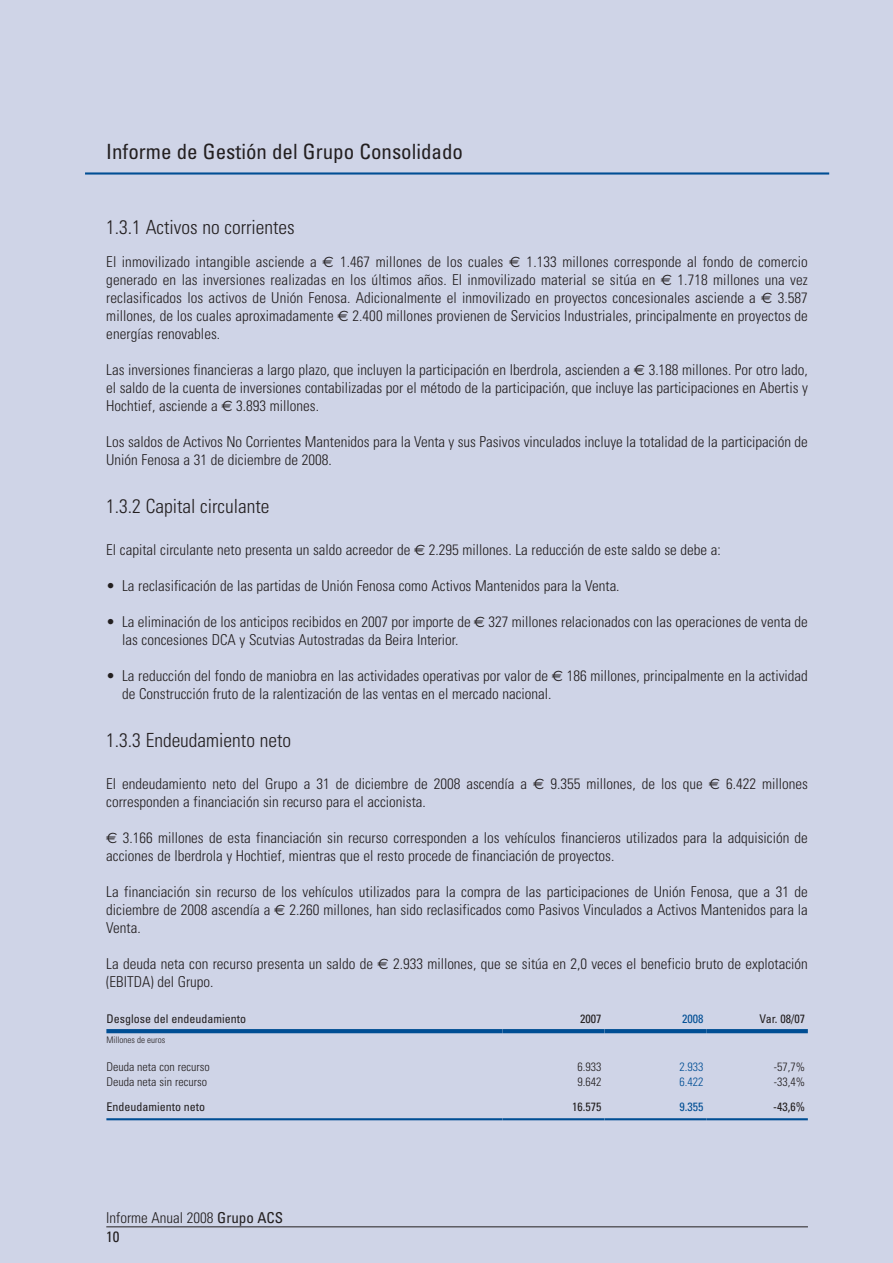
<style>
.page{position:relative;width:893px;height:1263px;background:#cfd4e7}
.page>*{position:absolute;margin:0;border:0;box-sizing:border-box;transform-origin:0 0}
.t1{font:condensed 21px "Univers";color:#231f20}
.t2{font:300 condensed 19.5px "Univers";color:#231f20}
.t3{font:300 condensed 15px/18px "Univers";color:#231f20}
.t4{font:condensed 15px "Univers";color:#231f20}
.t5{font:condensed 12px "Univers";color:#231f20}
.t6{font:300 condensed 12px "Univers";color:#231f20}
.t7{font:300 condensed 12px "Univers";color:#004e94}
.t8{font:condensed 12px "Univers";color:#004e94}
.t9{font:300 condensed 9px "Univers";color:#231f20}
.s1{font-family:"Euro Sans";font-weight:400;font-stretch:normal}
.s2{font-weight:400}
</style>
<div class="page">
<svg style="left:106px;top:1029px;width:397px;height:4px;background:#035095"></svg>
<svg style="left:503px;top:1029px;width:101px;height:4px"></svg>
<svg style="left:604px;top:1029px;width:102px;height:4px"></svg>
<svg style="left:706px;top:1029px;width:102px;height:4px"></svg>
<hr style="left:106px;top:1118px;width:397px;height:2px;background:#004e94">
<hr style="left:503px;top:1118px;width:101px;height:2px;background:#004e94">
<hr style="left:604px;top:1118px;width:102px;height:2px;background:#004e94">
<hr style="left:706px;top:1118px;width:102px;height:2px;background:#004e94">
<hr style="left:106px;top:1226px;width:702px;height:1px;background:#231f20">
<hr style="left:85px;top:172px;width:744px;height:3px;background:#004e94">
<h1 class="t1" style="left:106px;top:144px;width:358px">Informe de Gestión del Grupo Consolidado</h1>
<h2 class="t2" style="left:106px;top:220px;width:190px">1.3.1 Activos no corrientes</h2>
<p class="t3" style="left:106px;top:254px;width:703px;text-align:justify">El inmovilizado intangible asciende a <span class="s1">€</span> 1.467 millones de los cuales <span class="s1">€</span> 1.133 millones corresponde al fondo de comercio generado en las inversiones realizadas en los últimos años. El inmovilizado material se sitúa en <span class="s1">€</span> 1.718 millones una vez reclasificados los activos de Unión Fenosa. Adicionalmente el inmovilizado en proyectos concesionales asciende a <span class="s1">€</span> 3.587 millones, de los cuales aproximadamente <span class="s1">€</span> 2.400 millones provienen de Servicios Industriales, principalmente en proyectos de energías renovables.</p>
<p class="t3" style="left:106px;top:362px;width:703px;text-align:justify">Las inversiones financieras a largo plazo, que incluyen la participación en Iberdrola, ascienden a <span class="s1">€</span> 3.188 millones. Por otro lado, el saldo de la cuenta de inversiones contabilizadas por el método de la participación, que incluye las participaciones en Abertis y Hochtief, asciende a <span class="s1">€</span> 3.893 millones.</p>
<p class="t3" style="left:106px;top:434px;width:703px">Los saldos de Activos No Corrientes Mantenidos para la Venta y sus Pasivos vinculados incluye la totalidad de la participación de<br>Unión Fenosa a 31 de diciembre de 2008.</p>
<h2 class="t2" style="left:106px;top:499px;width:165px">1.3.2 Capital circulante</h2>
<p class="t3" style="left:106px;top:542px;width:616px">El capital circulante neto presenta un saldo acreedor de <span class="s1">€</span> 2.295 millones. La reducción de este saldo se debe a:</p>
<p class="t3" style="left:106px;top:578px;width:515px">• La reclasificación de las partidas de Unión Fenosa como Activos Mantenidos para la Venta.</p>
<p class="t3" style="left:122px;top:614px;width:687px;text-indent:-16px">• La eliminación de los anticipos recibidos en 2007 por importe de <span class="s1">€</span> 327 millones relacionados con las operaciones de venta de las concesiones DCA y Scutvias Autostradas da Beira Interior.</p>
<p class="t3" style="left:122px;top:668px;width:687px;text-indent:-16px">• La reducción del fondo de maniobra en las actividades operativas por valor de <span class="s1">€</span> 186 millones, principalmente en la actividad de Construcción fruto de la ralentización de las ventas en el mercado nacional.</p>
<h2 class="t2" style="left:106px;top:733px;width:186px">1.3.3 Endeudamiento neto</h2>
<p class="t3" style="left:106px;top:776px;width:703px">El endeudamiento neto del Grupo a 31 de diciembre de 2008 ascendía a <span class="s1">€</span> 9.355 millones, de los que <span class="s1">€</span> 6.422 millones corresponden a financiación sin recurso para el accionista.</p>
<p class="t3" style="left:106px;top:830px;width:703px"><span class="s1">€</span> 3.166 millones de esta financiación sin recurso corresponden a los vehículos financieros utilizados para la adquisición de acciones de Iberdrola y Hochtief, mientras que el resto procede de financiación de proyectos.</p>
<p class="t3" style="left:106px;top:884px;width:703px;text-align:justify">La financiación sin recurso de los vehículos utilizados para la compra de las participaciones de Unión Fenosa, que a 31 de diciembre de 2008 ascendía a <span class="s1">€</span> 2.260 millones, han sido reclasificados como Pasivos Vinculados a Activos Mantenidos para la Venta.</p>
<p class="t3" style="left:106px;top:956px;width:703px">La deuda neta con recurso presenta un saldo de <span class="s1">€</span> 2.933 millones, que se sitúa en 2,0 veces el beneficio bruto de explotación (EBITDA) del Grupo.</p>
<p class="t5" style="left:106px;top:1014px;width:141px">Desglose del endeudamiento</p>
<p class="t5" style="left:580px;top:1014px;width:23px">2007</p>
<p class="t8" style="left:682px;top:1014px;width:23px">2008</p>
<p class="t5" style="left:759px;top:1014px;width:47px">Var. 08/07</p>
<p class="t9" style="left:106px;top:1036px;width:60px">Millones de euros</p>
<p class="t6" style="left:106px;top:1063px;width:105px">Deuda neta con recurso</p>
<p class="t6" style="left:578px;top:1063px;width:25px">6.933</p>
<p class="t7" style="left:679px;top:1063px;width:25px">2.933</p>
<p class="t6" style="left:774px;top:1063px;width:33px">-57,7%</p>
<p class="t6" style="left:106px;top:1078px;width:102px">Deuda neta sin recurso</p>
<p class="t6" style="left:578px;top:1078px;width:25px">9.642</p>
<p class="t7" style="left:679px;top:1078px;width:25px">6.422</p>
<p class="t6" style="left:774px;top:1078px;width:33px">-33,4%</p>
<p class="t5" style="left:106px;top:1102px;width:100px">Endeudamiento neto</p>
<p class="t5" style="left:572px;top:1102px;width:31px">16.575</p>
<p class="t8" style="left:679px;top:1102px;width:25px">9.355</p>
<p class="t5" style="left:773px;top:1102px;width:33px">-43,6%</p>
<p class="t3" style="left:106px;top:1210px;width:178px">Informe Anual 2008 <span class="s2">Grupo ACS</span></p>
<p class="t4" style="left:106px;top:1231px;width:15px">10</p>
</div>
